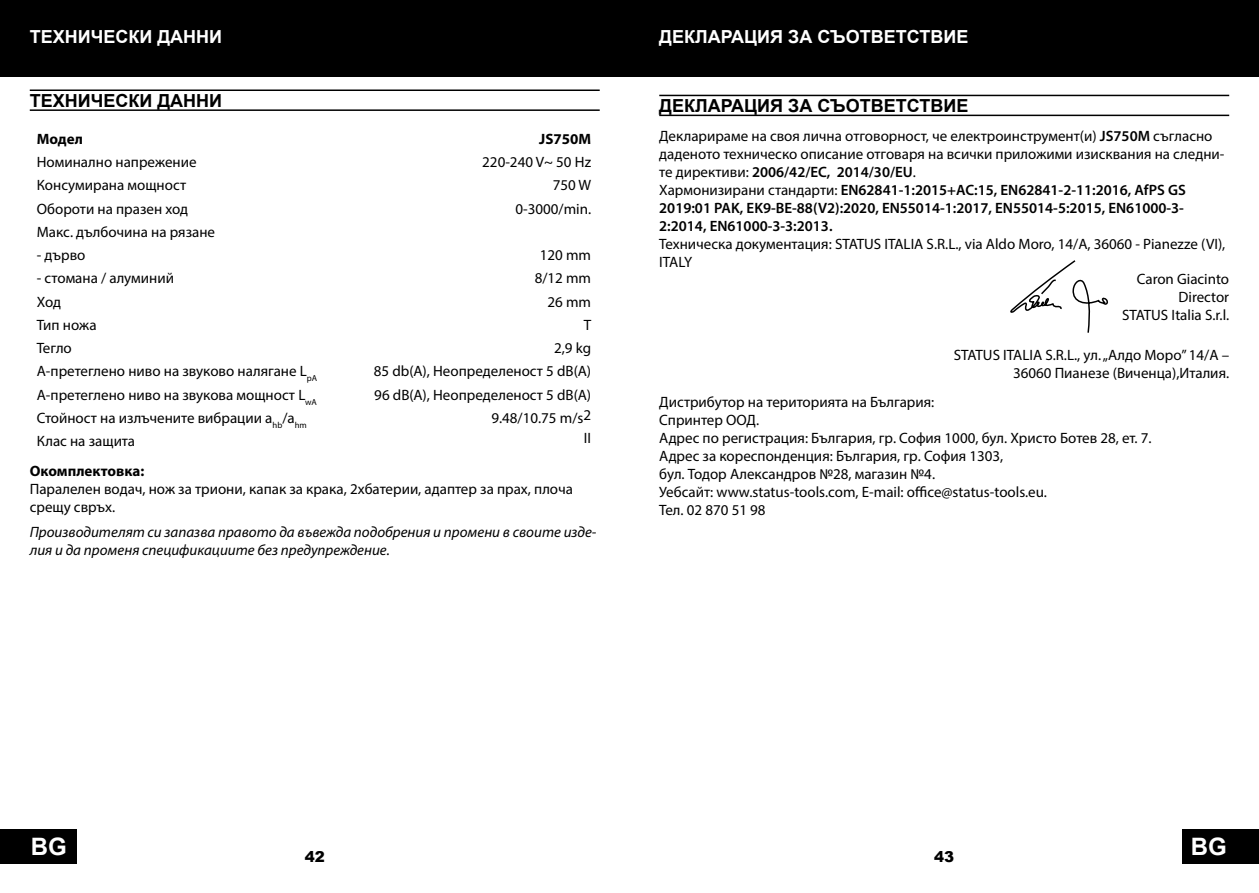
<style>
.page{position:relative;width:1259px;height:893px;background:#fff}
.page>*{position:absolute;margin:0;border:0;box-sizing:border-box;transform-origin:0 0}
.t1{font:700 24px "Arial";color:#fff}
.t2{font:700 18px "Arial";color:#000}
.t3{font:700 18px "Arial";color:#fff}
.t4{font:15px/18px "Myriad Pro";color:#000}
.t5{font:italic 15px/18px "Myriad Pro";color:#000}
.t6{font:700 15px "Myriad Pro";color:#000}
.t7{font:900 15px "Arial";color:#000}
.s1{font-weight:600}
</style>
<div class="page">
<div style="left:0;top:829px;width:77px;height:34px;background:#000"></div>
<div style="left:0;top:0;width:629px;height:77px;background:#000"></div>
<div style="left:629px;top:0;width:630px;height:77px;background:#000"></div>
<div style="left:1182px;top:829px;width:77px;height:34px;background:#000"></div>
<hr style="left:30px;top:89px;width:570px;height:2px;background:#000">
<hr style="left:30px;top:109px;width:570px;height:2px;background:#000">
<hr style="left:659px;top:95px;width:570px;height:1px;background:#000">
<hr style="left:659px;top:115px;width:570px;height:1px;background:#000">
<svg style="left:1010px;top:260px;width:98px;height:73px"></svg>
<p class="t3" style="left:30px;top:24px;width:194px">ТЕХНИЧЕСКИ ДАННИ</p>
<p class="t2" style="left:30px;top:88px;width:194px">ТЕХНИЧЕСКИ ДАННИ</p>
<p class="t6" style="left:37px;top:129px;width:48px">Модел</p>
<p class="t6" style="left:539px;top:129px;width:53px">JS750M</p>
<p class="t4" style="left:37px;top:153px;width:161px">Номинално напрежение</p>
<p class="t4" style="left:482px;top:153px;width:110px">220-240 V~ 50 Hz</p>
<p class="t4" style="left:37px;top:176px;width:151px">Консумирана мощност</p>
<p class="t4" style="left:553px;top:176px;width:40px">750 W</p>
<p class="t4" style="left:37px;top:199px;width:153px">Обороти на празен ход</p>
<p class="t4" style="left:515px;top:199px;width:77px">0-3000/min.</p>
<p class="t4" style="left:37px;top:222px;width:180px">Макс. дълбочина на рязане</p>
<p class="t4" style="left:37px;top:246px;width:50px">- дърво</p>
<p class="t4" style="left:540px;top:246px;width:53px">120 mm</p>
<p class="t4" style="left:37px;top:269px;width:139px">- стомана / алуминий</p>
<p class="t4" style="left:535px;top:269px;width:58px">8/12 mm</p>
<p class="t4" style="left:37px;top:292px;width:26px">Ход</p>
<p class="t4" style="left:547px;top:292px;width:45px">26 mm</p>
<p class="t4" style="left:37px;top:315px;width:61px">Тип ножа</p>
<p class="t4" style="left:584px;top:315px;width:9px">T</p>
<p class="t4" style="left:37px;top:339px;width:36px">Тегло</p>
<p class="t4" style="left:554px;top:339px;width:39px">2,9 kg</p>
<p class="t4" style="left:37px;top:362px;width:282px">А-претеглено ниво на звуково налягане L<sub>pA</sub></p>
<p class="t4" style="left:374px;top:362px;width:219px">85 db(A), Неопределеност 5 dB(A)</p>
<p class="t4" style="left:37px;top:385px;width:281px">А-претеглено ниво на звукова мощност L<sub>wA</sub></p>
<p class="t4" style="left:374px;top:385px;width:218px">96 dB(A), Неопределеност 5 dB(A)</p>
<p class="t4" style="left:37px;top:408px;width:271px">Стойност на излъчените вибрации a<sub>hb</sub>/a<sub>hm</sub></p>
<p class="t4" style="left:491px;top:408px;width:101px">9.48/10.75 m/s2</p>
<p class="t4" style="left:37px;top:432px;width:100px">Клас на защита</p>
<p class="t4" style="left:584px;top:429px;width:9px">II</p>
<p class="t6" style="left:30px;top:461px;width:116px">Окомплектовка:</p>
<p class="t4" style="left:30px;top:480px;width:545px">Паралелен водач, нож за триони, капак за крака, 2xбатерии, адаптер за прах, плоча срещу свръх.</p>
<p class="t5" style="left:30px;top:522px;width:568px">Производителят си запазва правото да въвежда подобрения и промени в своите изде&shy;лия и да променя спецификациите без предупреждение.</p>
<p class="t3" style="left:659px;top:24px;width:311px">ДЕКЛАРАЦИЯ ЗА СЪОТВЕТСТВИЕ</p>
<p class="t2" style="left:659px;top:93px;width:311px">ДЕКЛАРАЦИЯ ЗА СЪОТВЕТСТВИЕ</p>
<p class="t4" style="left:659px;top:127px;width:567px">Декларираме на своя лична отговорност, че електроинструмент(и) <span class="s1">JS750M</span> съгласно даденото техническо описание отговаря на всички приложими изисквания на следни&shy;те директиви: <span class="s1">2006/42/EC, 2014/30/EU</span>.<br>Хармонизирани стандарти: <span class="s1">EN62841-1:2015+AC:15, EN62841-2-11:2016, AfPS GS 2019:01 PAK, EK9-BE-88(V2):2020, EN55014-1:2017, EN55014-5:2015, EN61000-3- 2:2014, EN61000-3-3:2013.</span></p>
<p class="t4" style="left:659px;top:235px;width:567px">Техническа документация: STATUS ITALIA S.R.L., via Aldo Moro, 14/A, 36060 - Pianezze (VI),</p>
<p class="t4" style="left:659px;top:253px;width:35px">ITALY</p>
<p class="t4" style="left:1136px;top:270px;width:94px">Caron Giacinto</p>
<p class="t4" style="left:1178px;top:288px;width:52px">Director</p>
<p class="t4" style="left:1122px;top:306px;width:109px">STATUS Italia S.r.l.</p>
<p class="t4" style="left:953px;top:346px;width:277px;text-align:right">STATUS ITALIA S.R.L., ул. „Алдо Моро” 14/А –<br>36060 Пианезе (Виченца),Италия.</p>
<p class="t4" style="left:659px;top:393px;width:494px">Дистрибутор на територията на България:<br>Спринтер ООД.<br>Адрес по регистрация: България, гр. София 1000, бул. Христо Ботев 28, ет. 7.<br>Адрес за кореспонденция: България, гр. София 1303,<br>бул. Тодор Александров №28, магазин №4.<br>Уебсайт: www.status-tools.com, E-mail: office@status-tools.eu.<br>Тел. 02 870 51 98</p>
<h1 class="t1" style="left:31px;top:829px;width:38px">BG</h1>
<p class="t7" style="left:305px;top:846px;width:22px">42</p>
<p class="t7" style="left:934px;top:846px;width:22px">43</p>
<h1 class="t1" style="left:1191px;top:829px;width:37px">BG</h1>
</div>
